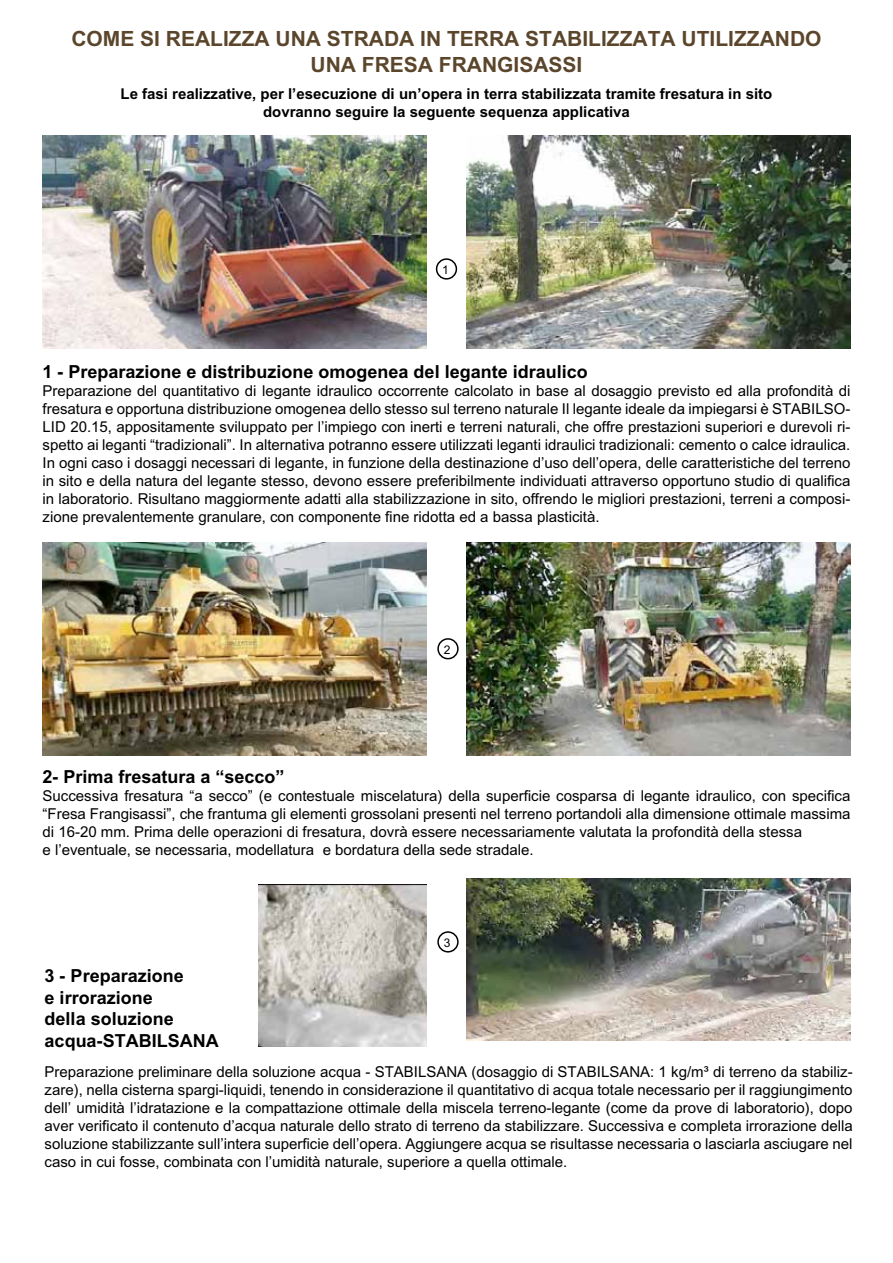
<style>
.page{position:relative;width:893px;height:1263px;background:#fff}
.page>*{position:absolute;margin:0;border:0;box-sizing:border-box;transform-origin:0 0}
.t1{font:700 21px/25.2px "M Arial";color:#5b462c;text-align:center}
.t2{font:700 18px/21.6px "M Arial";color:#000}
.t3{font:15px/18px "M Arial";color:#000;text-align:justify}
.t4{font:700 15px/18px "M Arial";color:#000;text-align:center}
.t5{font:12px "M Arial";color:#000}
</style>
<div class="page">
<div style="left:436px;top:258px;width:21px;height:22px;border:2px solid #000;border-radius:50%"></div>
<div style="left:437px;top:638px;width:22px;height:21px;border:2px solid #000;border-radius:50%"></div>
<div style="left:437px;top:931px;width:22px;height:21px;border:2px solid #000;border-radius:50%"></div>
<img style="left:43px;top:136px;width:384px;height:212px">
<img style="left:466px;top:136px;width:384px;height:212px">
<img style="left:43px;top:542px;width:384px;height:213px">
<img style="left:466px;top:542px;width:384px;height:213px">
<img style="left:259px;top:885px;width:168px;height:161px">
<img style="left:466px;top:879px;width:384px;height:161px">
<h1 class="t1" style="left:71px;top:26px;width:752px">COME SI REALIZZA UNA STRADA IN TERRA STABILIZZATA UTILIZZANDO<br>UNA FRESA FRANGISASSI</h1>
<p class="t4" style="left:121px;top:85px;width:653px">Le fasi realizzative, per l’esecuzione di un’opera in terra stabilizzata tramite fresatura in sito dovranno seguire la seguente sequenza applicativa</p>
<p class="t5" style="left:442px;top:263px;width:8px">1</p>
<p class="t2" style="left:43px;top:360px;width:547px">1 - Preparazione e distribuzione omogenea del legante idraulico</p>
<p class="t3" style="left:43px;top:381px;width:809px">Preparazione del quantitativo di legante idraulico occorrente calcolato in base al dosaggio previsto ed alla profondità di fresatura e opportuna distribuzione omogenea dello stesso sul terreno naturale Il legante ideale da impiegarsi è STABILSO-LID 20.15, appositamente sviluppato per l’impiego con inerti e terreni naturali, che offre prestazioni superiori e durevoli ri&shy;spetto ai leganti “tradizionali”. In alternativa potranno essere utilizzati leganti idraulici tradizionali: cemento o calce idraulica.<br>In ogni caso i dosaggi necessari di legante, in funzione della destinazione d’uso dell’opera, delle caratteristiche del terreno in sito e della natura del legante stesso, devono essere preferibilmente individuati attraverso opportuno studio di qualifica in laboratorio. Risultano maggiormente adatti alla stabilizzazione in sito, offrendo le migliori prestazioni, terreni a composi&shy;zione prevalentemente granulare, con componente fine ridotta ed a bassa plasticità.</p>
<p class="t5" style="left:444px;top:642px;width:8px">2</p>
<p class="t2" style="left:43px;top:766px;width:244px">2- Prima fresatura a “secco”</p>
<p class="t3" style="left:43px;top:787px;width:809px;text-align:left">Successiva fresatura “a secco” (e contestuale miscelatura) della superficie cosparsa di legante idraulico, con specifica “Fresa Frangisassi”, che frantuma gli elementi grossolani presenti nel terreno portandoli alla dimensione ottimale massima di 16-20 mm. Prima delle operazioni di fresatura, dovrà essere necessariamente valutata la profondità della stessa<br>e l’eventuale, se necessaria, modellatura e bordatura della sede stradale.</p>
<p class="t2" style="left:45px;top:965px;width:176px">3 - Preparazione<br>e irrorazione<br>della soluzione acqua-STABILSANA</p>
<p class="t5" style="left:444px;top:935px;width:8px">3</p>
<p class="t3" style="left:45px;top:1063px;width:809px">Preparazione preliminare della soluzione acqua - STABILSANA (dosaggio di STABILSANA: 1 kg/m³ di terreno da stabiliz&shy;zare), nella cisterna spargi-liquidi, tenendo in considerazione il quantitativo di acqua totale necessario per il raggiungimento dell’ umidità l’idratazione e la compattazione ottimale della miscela terreno-legante (come da prove di laboratorio), dopo aver verificato il contenuto d’acqua naturale dello strato di terreno da stabilizzare. Successiva e completa irrorazione della soluzione stabilizzante sull’intera superficie dell’opera. Aggiungere acqua se risultasse necessaria o lasciarla asciugare nel caso in cui fosse, combinata con l’umidità naturale, superiore a quella ottimale.</p>
</div>
